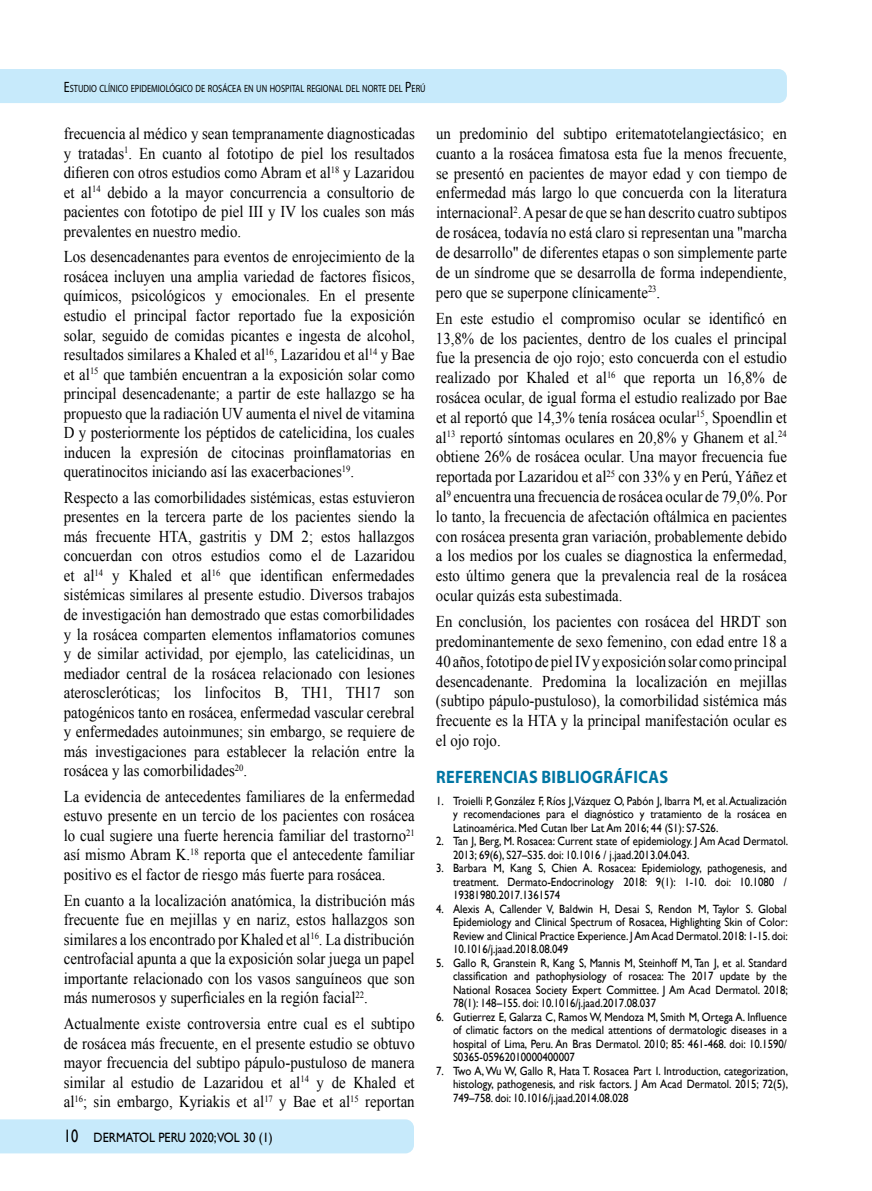
<style>
.page{position:relative;width:872px;height:1191px;background:#fff}
.page>*{position:absolute;margin:0;border:0;box-sizing:border-box;transform-origin:0 0}
.t1{font:700 18px "Myriad Pro";letter-spacing:.02em;color:#0076a3;scale:.9 1}
.t2{font:16.5px/19.5px "Times New Roman";color:#000;text-align:justify;scale:.9 1}
.t3{font:13.5px "Gill Sans";color:#000;scale:.9 1}
.t4{font:12px/13.5px "Gill Sans";color:#000;text-align:justify;scale:.9 1}
.t5{font:10.5px "Myriad Pro";color:#000;scale:.8 1}
.s1{font-size:15px}
.s2{font-size:18px}
</style>
<div class="page">
<div style="left:0;top:69px;width:787px;height:34px;background:#c7eafb"></div>
<div style="left:0;top:1119px;width:414px;height:34px;background:#c7eafb"></div>
<p class="t5" style="left:64px;top:82px;width:454px"><span class="s1">E</span>STUDIO CLÍNICO EPIDEMIOLÓGICO DE ROSÁCEA EN UN HOSPITAL REGIONAL DEL NORTE DEL <span class="s1">P</span>ERÚ</p>
<p class="t2" style="left:64px;top:123px;width:391px">frecuencia al médico y sean tempranamente diagnosticadas y tratadas<sup>1</sup>. En cuanto al fototipo de piel los resultados difieren con otros estudios como Abram et al<sup>18</sup> y Lazaridou et al<sup>14</sup> debido a la mayor concurrencia a consultorio de pacientes con fototipo de piel III y IV los cuales son más prevalentes en nuestro medio.</p>
<p class="t2" style="left:64px;top:247px;width:391px">Los desencadenantes para eventos de enrojecimiento de la rosácea incluyen una amplia variedad de factores físicos, químicos, psicológicos y emocionales. En el presente estudio el principal factor reportado fue la exposición solar, seguido de comidas picantes e ingesta de alcohol, resultados similares a Khaled et al<sup>16</sup>, Lazaridou et al<sup>14</sup> y Bae et al<sup>15</sup> que también encuentran a la exposición solar como principal desencadenante; a partir de este hallazgo se ha propuesto que la radiación UV aumenta el nivel de vitamina D y posteriormente los péptidos de catelicidina, los cuales inducen la expresión de citocinas proinflamatorias en queratinocitos iniciando así las exacerbaciones<sup>19</sup>.</p>
<p class="t2" style="left:64px;top:487px;width:391px">Respecto a las comorbilidades sistémicas, estas estuvieron presentes en la tercera parte de los pacientes siendo la más frecuente HTA, gastritis y DM 2; estos hallazgos concuerdan con otros estudios como el de Lazaridou et al<sup>14</sup> y Khaled et al<sup>16</sup> que identifican enfermedades sistémicas similares al presente estudio. Diversos trabajos de investigación han demostrado que estas comorbilidades y la rosácea comparten elementos inflamatorios comunes y de similar actividad, por ejemplo, las catelicidinas, un mediador central de la rosácea relacionado con lesiones ateroscleróticas; los linfocitos B, TH1, TH17 son patogénicos tanto en rosácea, enfermedad vascular cerebral y enfermedades autoinmunes; sin embargo, se requiere de más investigaciones para establecer la relación entre la rosácea y las comorbilidades<sup>20</sup>.</p>
<p class="t2" style="left:64px;top:786px;width:391px">La evidencia de antecedentes familiares de la enfermedad estuvo presente en un tercio de los pacientes con rosácea lo cual sugiere una fuerte herencia familiar del trastorno<sup>21 </sup>así mismo Abram K.<sup>18</sup> reporta que el antecedente familiar positivo es el factor de riesgo más fuerte para rosácea.</p>
<p class="t2" style="left:64px;top:890px;width:391px">En cuanto a la localización anatómica, la distribución más frecuente fue en mejillas y en nariz, estos hallazgos son similares a los encontrado por Khaled et al<sup>16</sup>. La distribución centrofacial apunta a que la exposición solar juega un papel importante relacionado con los vasos sanguíneos que son más numerosos y superficiales en la región facial<sup>22</sup>.</p>
<p class="t2" style="left:64px;top:1013px;width:391px">Actualmente existe controversia entre cual es el subtipo de rosácea más frecuente, en el presente estudio se obtuvo mayor frecuencia del subtipo pápulo-pustuloso de manera similar al estudio de Lazaridou et al<sup>14</sup> y de Khaled et al<sup>16</sup>; sin embargo, Kyriakis et al<sup>17</sup> y Bae et al<sup>15</sup> reportan</p>
<p class="t3" style="left:64px;top:1129px;width:234px"><span class="s2">10</span> DERMATOL PERU 2020;VOL 30 (1)</p>
<p class="t2" style="left:436px;top:123px;width:391px">un predominio del subtipo eritematotelangiectásico; en cuanto a la rosácea fimatosa esta fue la menos frecuente, se presentó en pacientes de mayor edad y con tiempo de enfermedad más largo lo que concuerda con la literatura internacional<sup>2</sup>. A pesar de que se han descrito cuatro subtipos de rosácea, todavía no está claro si representan una "marcha de desarrollo" de diferentes etapas o son simplemente parte de un síndrome que se desarrolla de forma independiente, pero que se superpone clínicamente<sup>23</sup>.</p>
<p class="t2" style="left:436px;top:308px;width:391px">En este estudio el compromiso ocular se identificó en 13,8% de los pacientes, dentro de los cuales el principal fue la presencia de ojo rojo; esto concuerda con el estudio realizado por Khaled et al<sup>16</sup> que reporta un 16,8% de rosácea ocular, de igual forma el estudio realizado por Bae et al reportó que 14,3% tenía rosácea ocular<sup>15</sup>, Spoendlin et al<sup>13</sup> reportó síntomas oculares en 20,8% y Ghanem et al.<sup>24 </sup>obtiene 26% de rosácea ocular. Una mayor frecuencia fue reportada por Lazaridou et al<sup>25</sup> con 33% y en Perú, Yáñez et al<sup>9</sup> encuentra una frecuencia de rosácea ocular de 79,0%. Por lo tanto, la frecuencia de afectación oftálmica en pacientes con rosácea presenta gran variación, probablemente debido a los medios por los cuales se diagnostica la enfermedad, esto último genera que la prevalencia real de la rosácea ocular quizás esta subestimada.</p>
<p class="t2" style="left:436px;top:611px;width:391px">En conclusión, los pacientes con rosácea del HRDT son predominantemente de sexo femenino, con edad entre 18 a 40 años, fototipo de piel IV y exposición solar como principal desencadenante. Predomina la localización en mejillas (subtipo pápulo-pustuloso), la comorbilidad sistémica más frecuente es la HTA y la principal manifestación ocular es el ojo rojo.</p>
<p class="t1" style="left:436px;top:764px;width:259px">REFERENCIAS BIBLIOGRÁFICAS</p>
<p class="t4" style="left:453px;top:793px;width:372px;text-indent:-17px">1. Troielli P, González F, Ríos J,Vázquez O, Pabón J, Ibarra M, et al. Actualización y recomendaciones para el diagnóstico y tratamiento de la rosácea en Latinoamérica. Med Cutan Iber Lat Am 2016; 44 (S1): S7-S26.</p>
<p class="t4" style="left:453px;top:834px;width:374px;text-indent:-17px">2. Tan J, Berg, M. Rosacea: Current state of epidemiology. J Am Acad Dermatol.<br>2013; 69(6), S27–S35. doi: 10.1016 / j.jaad.2013.04.043.</p>
<p class="t4" style="left:453px;top:861px;width:372px;text-indent:-17px">3. Barbara M, Kang S, Chien A. Rosacea: Epidemiology, pathogenesis, and treatment. Dermato-Endocrinology 2018: 9(1): 1-10. doi: 10.1080 / 19381980.2017.1361574</p>
<p class="t4" style="left:453px;top:901px;width:374px;text-indent:-17px">4. Alexis A, Callender V, Baldwin H, Desai S, Rendon M, Taylor S. Global Epidemiology and Clinical Spectrum of Rosacea, Highlighting Skin of Color:<br>Review and Clinical Practice Experience. J Am Acad Dermatol. 2018: 1-15. doi:<br>10.1016/j.jaad.2018.08.049</p>
<p class="t4" style="left:453px;top:955px;width:374px;text-indent:-17px">5. Gallo R, Granstein R, Kang S, Mannis M, Steinhoff M, Tan J, et al. Standard classification and pathophysiology of rosacea: The 2017 update by the National Rosacea Society Expert Committee. J Am Acad Dermatol. 2018; 78(1): 148–155. doi: 10.1016/j.jaad.2017.08.037</p>
<p class="t4" style="left:453px;top:1009px;width:372px;text-indent:-17px">6. Gutierrez E, Galarza C, Ramos W, Mendoza M, Smith M, Ortega A. Influence of climatic factors on the medical attentions of dermatologic diseases in a hospital of Lima, Peru. An Bras Dermatol. 2010; 85: 461-468. doi: 10.1590/ S0365-05962010000400007</p>
<p class="t4" style="left:453px;top:1063px;width:374px;text-indent:-17px">7. Two A, Wu W, Gallo R, Hata T. Rosacea Part I. Introduction, categorization, histology, pathogenesis, and risk factors. J Am Acad Dermatol. 2015; 72(5), 749–758. doi: 10.1016/j.jaad.2014.08.028</p>
</div>
